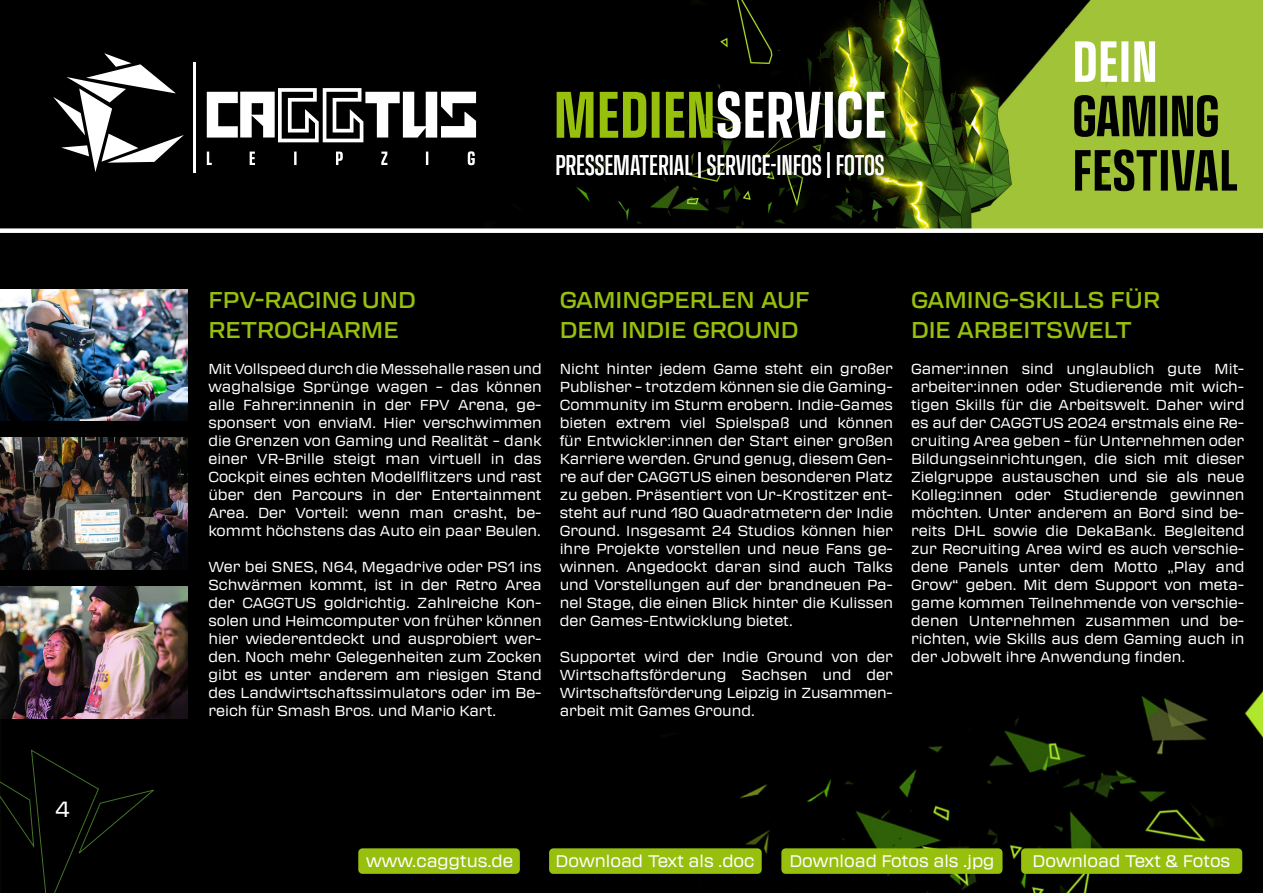
<style>
.page{position:relative;width:1263px;height:893px;background:#fff}
.page>*{position:absolute;margin:0;border:0;box-sizing:border-box;transform-origin:0 0}
.t1{font:700 condensed 64.65px "Transducer";letter-spacing:.01em;color:#fff}
.t2{font:700 condensed 57px/54.4px "Transducer";letter-spacing:.005em;color:#000}
.t3{font:700 condensed 57px "Transducer";color:#fff}
.t4{font:500 condensed 28.05px "Transducer";color:#fff}
.t5{font:500 22.5px/30px "Transducer";color:#97bf0d}
.t6{font:21.6px "Transducer";color:#fff}
.t7{font:16.5px "Transducer";color:#fff}
.t8{font:14.25px/18px "Transducer";color:#fff;text-align:justify}
.s1{color:#97bf0d}
</style>
<div class="page">
<div style="left:0;top:740px;width:1263px;height:153px;background:#000"></div>
<div style="left:0;top:233px;width:1263px;height:507px;background:#000"></div>
<div style="left:0;top:749px;width:156px;height:144px;background:#000"></div>
<img style="left:0;top:0;width:1263px;height:228px">
<img style="left:0;top:289px;width:187px;height:132px">
<div style="left:358px;top:848px;width:162px;height:26px;background:#97bf0d;border-radius:4px"></div>
<div style="left:549px;top:848px;width:213px;height:26px;background:#97bf0d;border-radius:4px"></div>
<div style="left:781px;top:848px;width:221px;height:26px;background:#97bf0d;border-radius:4px"></div>
<div style="left:1021px;top:848px;width:221px;height:26px;background:#97bf0d;border-radius:4px"></div>
<img style="left:0;top:438px;width:187px;height:132px">
<img style="left:0;top:587px;width:187px;height:132px">
<svg style="left:53px;top:53px;width:131px;height:119px"></svg>
<hr style="left:193px;top:63px;width:2px;height:110px;background:#fff">
<svg style="left:207px;top:88px;width:269px;height:54px"></svg>
<svg style="left:207px;top:152px;width:5px;height:13px"></svg>
<svg style="left:250px;top:152px;width:5px;height:13px"></svg>
<svg style="left:294px;top:152px;width:3px;height:13px"></svg>
<svg style="left:336px;top:152px;width:7px;height:13px"></svg>
<svg style="left:381px;top:152px;width:6px;height:13px"></svg>
<svg style="left:426px;top:152px;width:2px;height:13px"></svg>
<svg style="left:468px;top:151px;width:7px;height:14px"></svg>
<div style="left:547px;top:143px;width:346px;height:44px;background:#000;opacity:.75"></div>
<div style="left:558px;top:93px;width:344px;height:63px;background:#000;opacity:.66"></div>
<h3 class="t6" style="left:55px;top:794px;width:16px">4</h3>
<h1 class="t1" style="left:554px;top:69px;width:334px"><span class="s1">MEDIEN</span>SERVICE</h1>
<h3 class="t4" style="left:555px;top:145px;width:331px">PRESSEMATERIAL | SERVICE-INFOS | FOTOS</h3>
<h2 class="t3" style="left:1072px;top:22px;width:86px">DEIN</h2>
<h2 class="t2" style="left:1072px;top:86px;width:167px">GAMING<br>FESTIVAL</h2>
<h3 class="t5" style="left:208px;top:284px;width:209px">FPV-RACING UND<br>RETROCHARME</h3>
<p class="t8" style="left:208px;top:359px;width:335px">Mit Vollspeed durch die Messehalle rasen und waghalsige Sprünge wagen – das können alle Fahrer:innenin in der FPV Arena, ge&shy;sponsert von enviaM. Hier verschwimmen die Grenzen von Gaming und Realität – dank einer VR-Brille steigt man virtuell in das Cockpit eines echten Modellflitzers und rast über den Parcours in der Entertainment Area. Der Vorteil: wenn man crasht, be&shy;kommt höchstens das Auto ein paar Beulen.</p>
<p class="t8" style="left:208px;top:557px;width:335px">Wer bei SNES, N64, Megadrive oder PS1 ins Schwärmen kommt, ist in der Retro Area der CAGGTUS goldrichtig. Zahlreiche Kon&shy;solen und Heimcomputer von früher können hier wiederentdeckt und ausprobiert wer&shy;den. Noch mehr Gelegenheiten zum Zocken gibt es unter anderem am riesigen Stand des Landwirtschaftssimulators oder im Be&shy;reich für Smash Bros. und Mario Kart.</p>
<h3 class="t5" style="left:560px;top:284px;width:252px">GAMINGPERLEN AUF<br>DEM INDIE GROUND</h3>
<p class="t8" style="left:560px;top:359px;width:335px">Nicht hinter jedem Game steht ein großer Publisher – trotzdem können sie die Gaming-Community im Sturm erobern. Indie-Games bieten extrem viel Spielspaß und können für Entwickler:innen der Start einer großen Karriere werden. Grund genug, diesem Gen&shy;re auf der CAGGTUS einen besonderen Platz zu geben. Präsentiert von Ur-Krostitzer ent&shy;steht auf rund 180 Quadratmetern der Indie Ground. Insgesamt 24 Studios können hier ihre Projekte vorstellen und neue Fans ge&shy;winnen. Angedockt daran sind auch Talks und Vorstellungen auf der brandneuen Pa&shy;nel Stage, die einen Blick hinter die Kulissen der Games-Entwicklung bietet.</p>
<p class="t8" style="left:560px;top:647px;width:335px">Supportet wird der Indie Ground von der Wirtschaftsförderung Sachsen und der Wirtschaftsförderung Leipzig in Zusammen&shy;arbeit mit Games Ground.</p>
<h3 class="t5" style="left:911px;top:284px;width:251px">GAMING-SKILLS FÜR<br>DIE ARBEITSWELT</h3>
<p class="t8" style="left:911px;top:359px;width:335px">Gamer:innen sind unglaublich gute Mit&shy;arbeiter:innen oder Studierende mit wich&shy;tigen Skills für die Arbeitswelt. Daher wird es auf der CAGGTUS 2024 erstmals eine Re&shy;cruiting Area geben – für Unternehmen oder Bildungseinrichtungen, die sich mit dieser Zielgruppe austauschen und sie als neue Kolleg:innen oder Studierende gewinnen möchten. Unter anderem an Bord sind be&shy;reits DHL sowie die DekaBank. Begleitend zur Recruiting Area wird es auch verschie&shy;dene Panels unter dem Motto „Play and Grow“ geben. Mit dem Support von meta&shy;game kommen Teilnehmende von verschie&shy;denen Unternehmen zusammen und be&shy;richten, wie Skills aus dem Gaming auch in der Jobwelt ihre Anwendung finden.</p>
<p class="t7" style="left:366px;top:850px;width:148px">www.caggtus.de</p>
<p class="t7" style="left:556px;top:850px;width:200px">Download Text als .doc</p>
<p class="t7" style="left:789px;top:850px;width:207px">Download Fotos als .jpg</p>
<p class="t7" style="left:1032px;top:850px;width:199px">Download Text &amp; Fotos</p>
</div>
